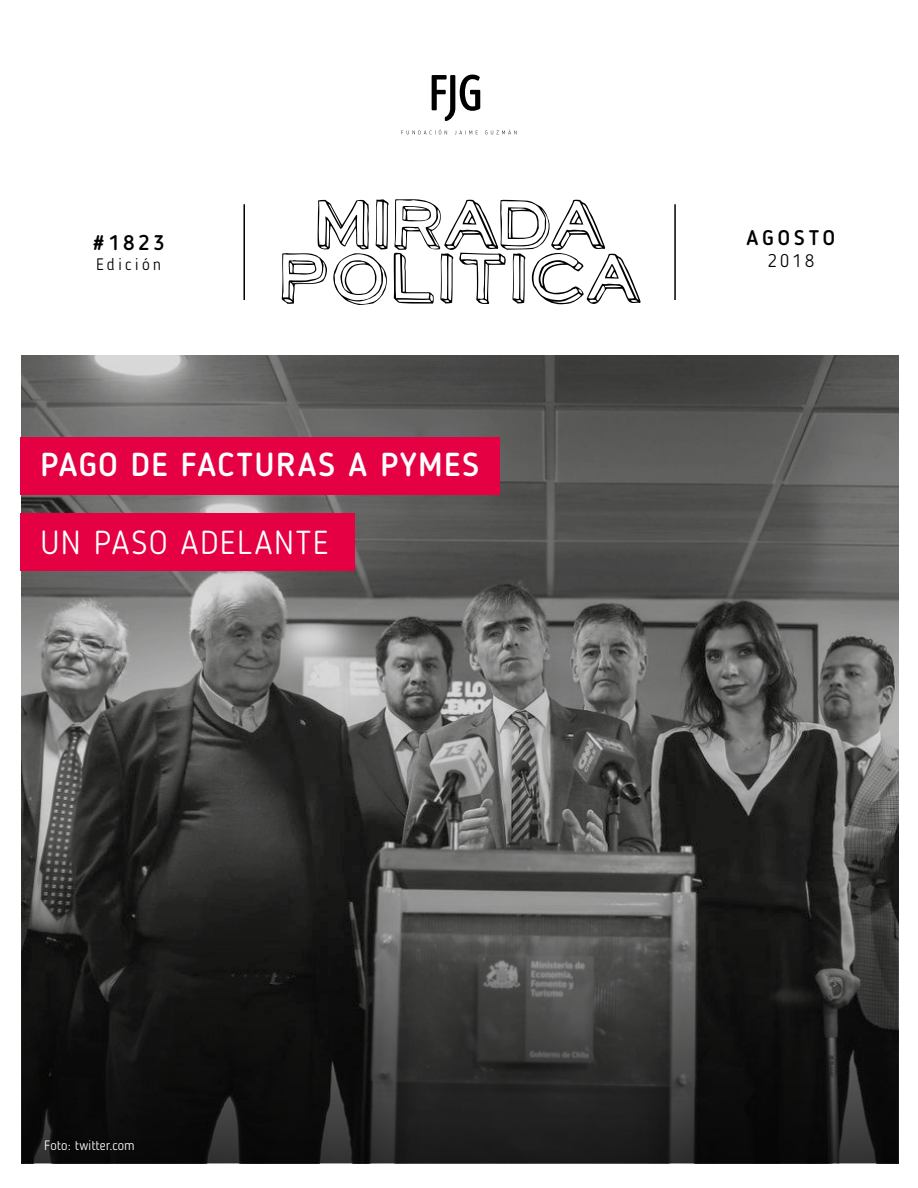
<style>
.page{position:relative;width:918px;height:1188px;background:#fff}
.page>*{position:absolute;margin:0;border:0;box-sizing:border-box;transform-origin:0 0}
.t1{font:500 33px "Blogger Sans";letter-spacing:.05em;color:#fff}
.t2{font:300 33px "Blogger Sans";letter-spacing:.045em;color:#fff}
.t3{font:500 21px "Blogger Sans";letter-spacing:.19em;color:#000}
.t4{font:300 18px "Blogger Sans";color:#000}
.t5{font:300 16.5px "Blogger Sans";letter-spacing:.19em;color:#000}
.t6{font:300 13.5px "Blogger Sans";color:#fff}
</style>
<div class="page">
<hr style="left:243px;top:204px;width:2px;height:96px;background:#000">
<hr style="left:674px;top:204px;width:2px;height:96px;background:#000">
<svg style="left:432px;top:75px;width:48px;height:46px"></svg>
<svg style="left:401px;top:129px;width:46px;height:5px"></svg>
<svg style="left:455px;top:130px;width:23px;height:4px"></svg>
<svg style="left:485px;top:129px;width:32px;height:5px"></svg>
<img style="left:21px;top:356px;width:877px;height:808px">
<svg style="left:22px;top:883px;width:875px;height:280px;background:#272726"></svg>
<svg style="left:282px;top:199px;width:359px;height:106px"></svg>
<div style="left:20px;top:437px;width:479px;height:58px;background:#e40043"></div>
<div style="left:20px;top:513px;width:335px;height:58px;background:#e40043"></div>
<p class="t3" style="left:93px;top:230px;width:73px">#1823</p>
<p class="t5" style="left:96px;top:254px;width:67px">Edición</p>
<p class="t1" style="left:40px;top:445px;width:440px">PAGO DE FACTURAS A PYMES</p>
<p class="t2" style="left:40px;top:523px;width:290px">UN PASO ADELANTE</p>
<p class="t6" style="left:44px;top:1138px;width:92px">Foto: twitter.com</p>
<p class="t3" style="left:747px;top:225px;width:90px">AGOSTO</p>
<p class="t4" style="left:768px;top:250px;width:48px">2018</p>
</div>
